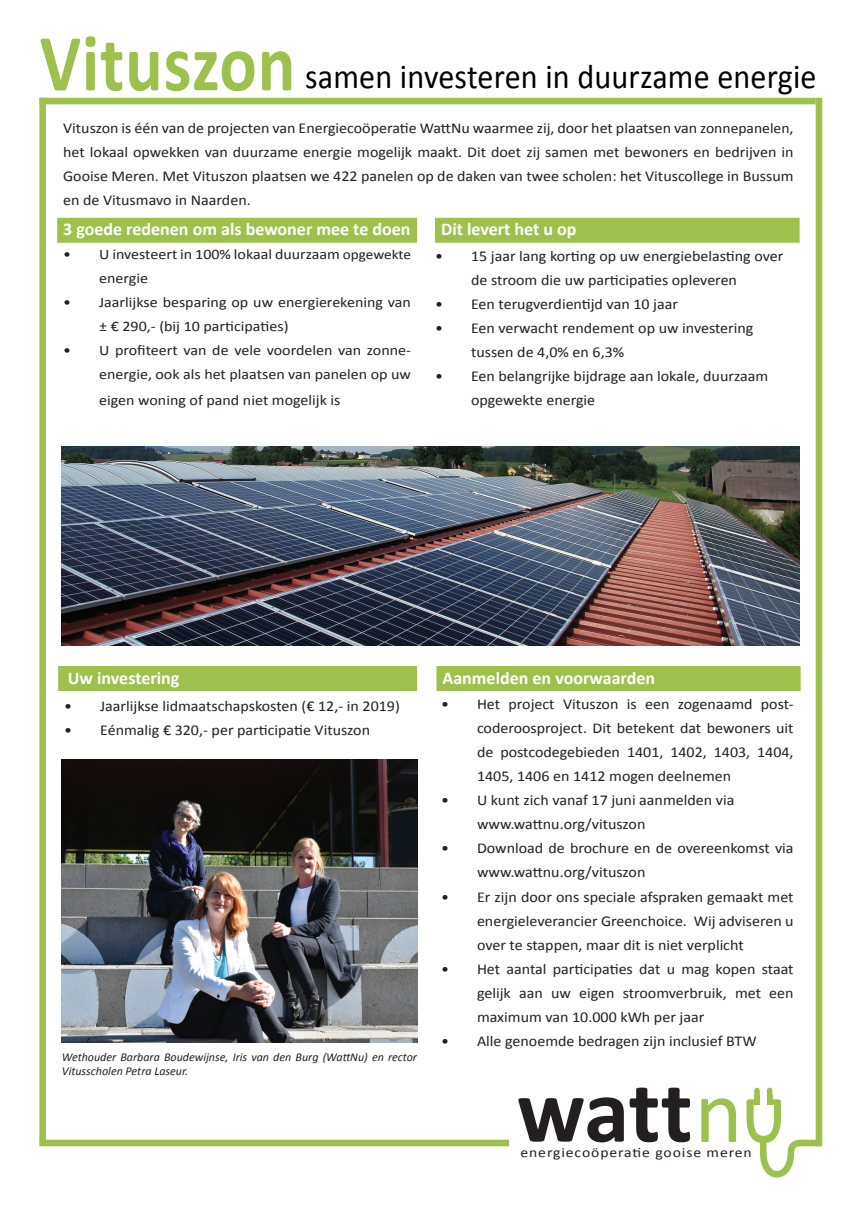
<style>
.page{position:relative;width:862px;height:1214px;background:#fff}
.page>*{position:absolute;margin:0;border:0;box-sizing:border-box;transform-origin:0 0}
.t1{font:700 81.2px "Calibri";letter-spacing:.01em;color:#9ec14d;scale:.86 1}
.t2{font:34.4px "Calibri";letter-spacing:.005em;color:#000;scale:.93 1}
.t3{font:700 18px "Calibri";color:#fff}
.t4{font:15px/24px "Calibri";color:#231f20;scale:1.06 1}
.t5{font:14.6px/24px "Calibri";color:#231f20;scale:1.1 1}
.t6{font:13.8px "Calibri";letter-spacing:.06em;color:#231f20;scale:1.14 1}
.t7{font:italic 12px/14.4px "Calibri";color:#231f20}
.s1{font-size:14.6px}
.s2{font-size:13.8px}
.s3{font-size:15px}
</style>
<div class="page">
<div style="left:435px;top:218px;width:364px;height:25px;background:#9ec14d"></div>
<div style="left:58px;top:666px;width:359px;height:25px;background:#9ec14d"></div>
<div style="left:57px;top:218px;width:360px;height:25px;background:#9ec14d"></div>
<div style="left:436px;top:666px;width:364px;height:25px;background:#9ec14d"></div>
<svg style="left:518px;top:1087px;width:172px;height:55px"></svg>
<svg style="left:701px;top:1098px;width:35px;height:43px"></svg>
<div style="left:767px;top:1090px;width:5px;height:11px;background:#9dc14f"></div>
<div style="left:754px;top:1090px;width:6px;height:11px;background:#9dc14f"></div>
<svg style="left:746px;top:1099px;width:58px;height:79px"></svg>
<div style="left:799px;top:1139px;width:21px;height:7px;background:#9ec14d"></div>
<div style="left:815px;top:98px;width:7px;height:1048px;background:#9ec14d"></div>
<div style="left:39px;top:98px;width:7px;height:1042px;background:#9ec14d"></div>
<div style="left:40px;top:98px;width:775px;height:6px;background:#9ec14d"></div>
<div style="left:39px;top:1139px;width:470px;height:7px;background:#9ec14d"></div>
<img style="left:62px;top:446px;width:737px;height:199px">
<img style="left:62px;top:759px;width:355px;height:283px">
<h1 class="t1" style="left:40px;top:13px;width:299px">Vituszon</h1>
<h2 class="t2" style="left:305px;top:55px;width:551px">samen investeren in duurzame energie</h2>
<p class="t4" style="left:63px;top:115px;width:690px;text-align:justify">Vituszon is één van de projecten van Energiecoöperatie WattNu waarmee zij, door het plaatsen van <span class="s1">zonnepanelen</span>, het lokaal opwekken van duurzame energie mogelijk maakt. Dit doet zij samen met bewoners en bedrijven in Gooise Meren. Met Vituszon plaatsen we 422 panelen op de daken van twee scholen: het Vituscollege in Bussum</p>
<p class="t3" style="left:63px;top:217px;width:349px">3 goede redenen om als bewoner mee te doen</p>
<p class="t5" style="left:99px;top:241px;width:285px;text-indent:-36px">• U investeert in 100% lokaal duurzaam <span class="s2">opgewekte </span>energie</p>
<p class="t5" style="left:99px;top:289px;width:285px;text-indent:-36px">• Jaarlijkse besparing op uw energierekening van ± € 290,- (bij 10 participaties)</p>
<p class="t5" style="left:63px;top:337px;width:318px;text-align:right">• U profiteert van de vele voordelen van zonne&shy;energie, ook als het plaatsen van panelen op uw</p>
<p class="t5" style="left:99px;top:387px;width:221px">eigen woning of pand niet <span class="s3">mogelijk is</span></p>
<p class="t3" style="left:441px;top:218px;width:137px">Dit levert het u op</p>
<p class="t4" style="left:471px;top:243px;width:296px;text-indent:-36px">• 15 jaar lang korting op uw energiebelasting over de stroom die uw participaties opleveren</p>
<p class="t4" style="left:435px;top:291px;width:231px">• Een terugverdientijd van 10 jaar</p>
<p class="t4" style="left:471px;top:315px;width:268px;text-indent:-36px">• Een verwacht rendement op uw investering tussen de 4,0% en 6,3%</p>
<p class="t4" style="left:471px;top:363px;width:282px;text-indent:-36px">• Een belangrijke bijdrage aan lokale, duurzaam opgewekte energie</p>
<p class="t3" style="left:68px;top:666px;width:113px">Uw investering</p>
<p class="t3" style="left:442px;top:666px;width:214px">Aanmelden en voorwaarden</p>
<p class="t4" style="left:64px;top:693px;width:318px">• Jaarlijkse lidmaatschapskosten (€ 12,- in 2019)</p>
<p class="t4" style="left:64px;top:717px;width:290px">• Eénmalig € 320,- per participatie Vituszon</p>
<p class="t7" style="left:62px;top:1049px;width:357px">Wethouder Barbara Boudewijnse, Iris van den Burg (WattNu) en rector<br>Vitusscholen Petra Laseur.</p>
<p class="t4" style="left:477px;top:691px;width:300px;text-align:justify;text-indent:-36px">• Het project Vituszon is een zogenaamd post&shy;coderoosproject. Dit betekent dat bewoners uit de postcodegebieden 1401, 1402, 1403, 1404, 1405, 1406 en 1412 mogen deelnemen</p>
<p class="t4" style="left:477px;top:787px;width:244px;text-indent:-36px">• U kunt zich vanaf 17 juni aanmelden via www.wattnu.org/vituszon</p>
<p class="t4" style="left:477px;top:835px;width:300px;text-indent:-36px">• Download de brochure en de overeenkomst via www.wattnu.org/vituszon</p>
<p class="t4" style="left:477px;top:883px;width:300px;text-align:justify;text-indent:-36px">• Er zijn door ons speciale afspraken gemaakt met energieleverancier Greenchoice. Wij adviseren u over te stappen, maar dit is niet verplicht</p>
<p class="t4" style="left:477px;top:955px;width:300px;text-align:justify;text-indent:-36px">• Het aantal participaties dat u mag kopen staat gelijk aan uw eigen stroomverbruik, met een maximum van 10.000 kWh per jaar</p>
<p class="t4" style="left:441px;top:1027px;width:299px">• Alle genoemde bedragen zijn inclusief BTW</p>
<p class="t6" style="left:520px;top:1144px;width:204px">energiecoöperatie gooise meren</p>
</div>
